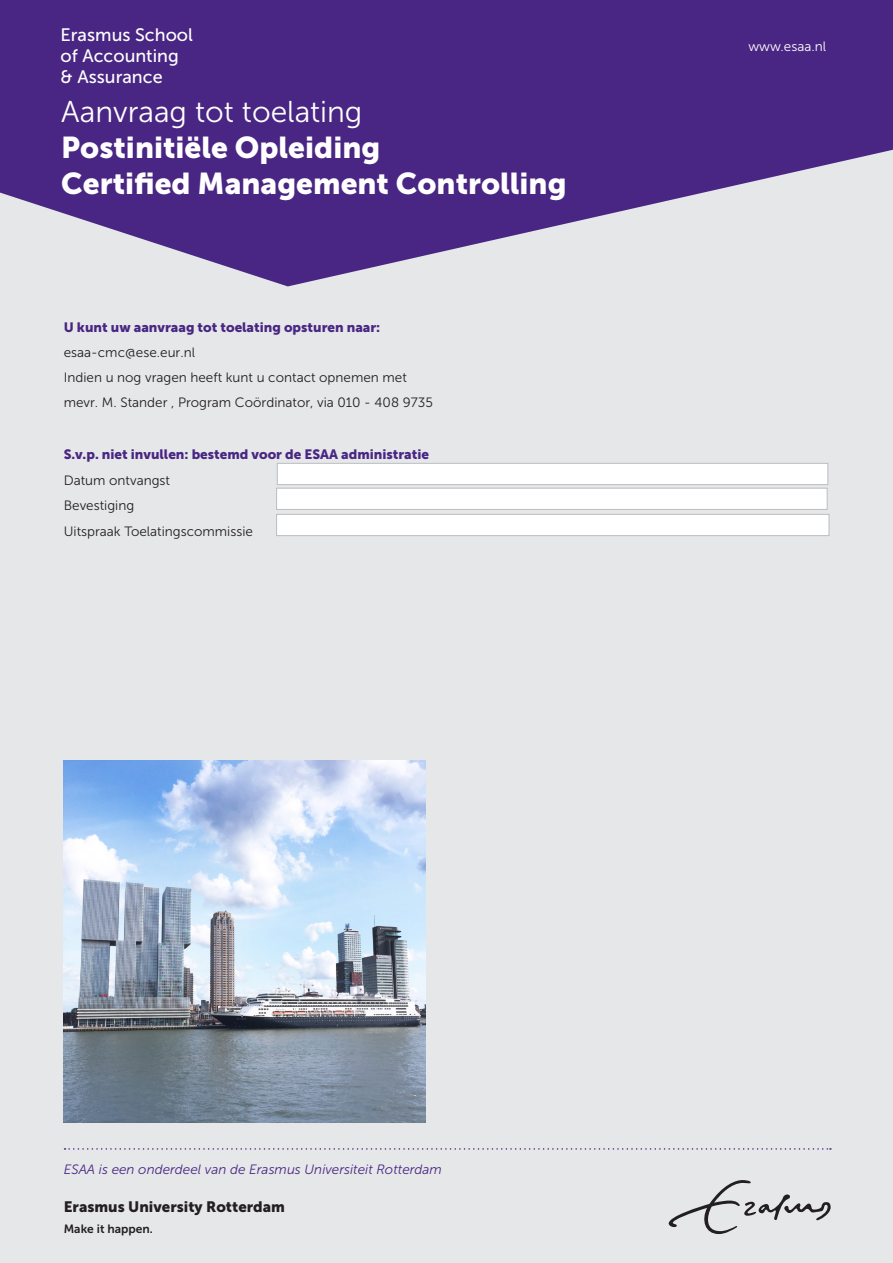
<style>
.page{position:relative;width:893px;height:1263px;background:#e1e2e4}
.page>*{position:absolute;margin:0;border:0;box-sizing:border-box;transform-origin:0 0}
.Heading_20_pt{font:30px/36px "Museo Sans 900";color:#fff}
.Heading_20_pt-2{font:18px/21px "Museo Sans 500";color:#fff}
.t1{font:15px "Museo Sans 900";color:#231f20}
.Heading_20_pt-3{font:13.5px/24.9px "Museo Sans 300";color:#231f20}
.t2{font:italic 13.5px "Museo Sans 300";color:#492683}
.Subheading_1__kleur{font:13.5px "Museo Sans 300";color:#fff}
.t3{font:12px "Museo Sans 700";color:#231f20}
.s1{font-family:"Museo Sans 300"}
.s2{font-family:"Museo Sans 900";color:#492683}
</style>
<div class="page">
<svg style="left:669px;top:1180px;width:162px;height:54px"></svg>
<svg style="left:65px;top:1148px;width:766px;height:2px"></svg>
<div style="left:276px;top:488px;width:551px;height:22px;background:#fff;border:1px solid #bcbdc0"></div>
<div style="left:277px;top:463px;width:551px;height:22px;background:#fff;border:1px solid #bcbdc0"></div>
<div style="left:276px;top:514px;width:553px;height:22px;background:#fff;border:1px solid #bcbdc0"></div>
<svg style="left:0;top:0;width:893px;height:286px;fill:#492683"></svg>
<img style="left:64px;top:760px;width:361px;height:363px">
<p class="Heading_20_pt-2" style="left:61px;top:25px;width:134px">Erasmus School of Accounting &amp; Assurance</p>
<p class="Heading_20_pt" style="left:61px;top:93px;width:507px"><span class="s1">Aanvraag tot toelating<br></span>Postinitiële Opleiding<br>Certified Management Controlling</p>
<p class="Heading_20_pt-3" style="left:64px;top:315px;width:371px"><span class="s2">U kunt uw aanvraag tot toelating opsturen naar: </span>esaa-cmc@ese.eur.nl<br>Indien u nog vragen heeft kunt u contact opnemen met mevr. M. Stander , Program Coördinator, via 010 - 408 9735</p>
<p class="Heading_20_pt-3" style="left:64px;top:442px;width:367px;line-height:25.5px"><span class="s2">S.v.p. niet invullen: bestemd voor de ESAA administratie<br></span>Datum ontvangst<br>Bevestiging<br>Uitspraak Toelatingscommissie</p>
<p class="Subheading_1__kleur" style="left:748px;top:39px;width:79px">www.esaa.nl</p>
<p class="t2" style="left:64px;top:1162px;width:380px">ESAA is een onderdeel van de Erasmus Universiteit Rotterdam</p>
<p class="t1" style="left:64px;top:1198px;width:223px">Erasmus University Rotterdam</p>
<p class="t3" style="left:64px;top:1222px;width:91px">Make it happen.</p>
</div>
